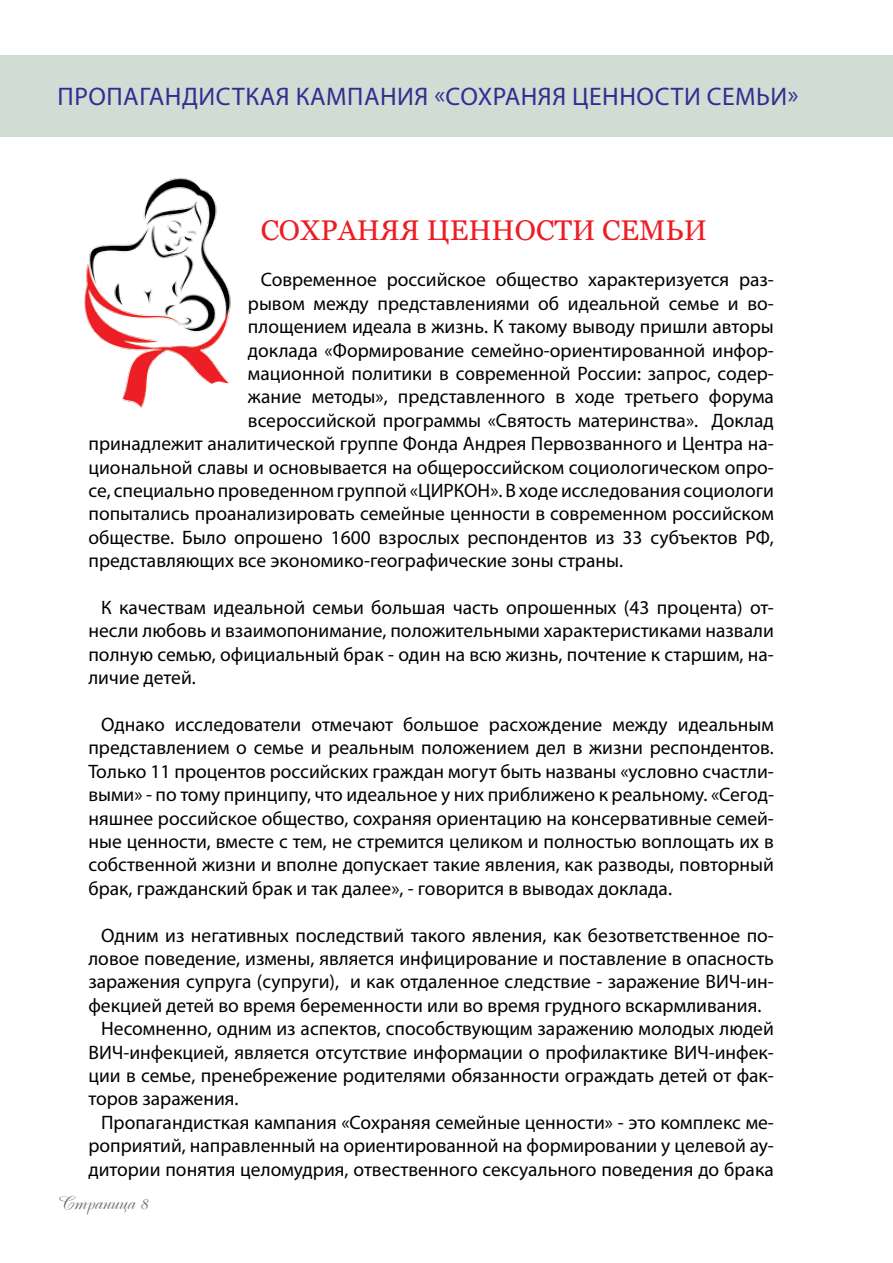
<style>
.page{position:relative;width:893px;height:1263px;background:#fff}
.page>*{position:absolute;margin:0;border:0;box-sizing:border-box;transform-origin:0 0}
.t1{font:28.5px "Georgia";color:#ed1d24}
.t2{font:25.5px "Myriad Pro";letter-spacing:.02em;color:#2e3090}
.t3{font:19.5px/23.4px "Myriad Pro";color:#000;text-align:justify}
.t4{font:18px "Cassandra";color:#6d6e71}
</style>
<div class="page">
<div style="left:0;top:55px;width:893px;height:82px;background:#d1dcd5"></div>
<img style="left:84px;top:177px;width:147px;height:231px">
<h2 class="t2" style="left:58px;top:81px;width:742px">ПРОПАГАНДИСТКАЯ КАМПАНИЯ «СОХРАНЯЯ ЦЕННОСТИ СЕМЬИ»</h2>
<h1 class="t1" style="left:261px;top:212px;width:448px">СОХРАНЯЯ ЦЕННОСТИ СЕМЬИ</h1>
<p class="t3" style="left:261px;top:268px;width:515px">Современное российское общество характеризуется раз-</p>
<p class="t3" style="left:248px;top:291px;width:527px">рывом между представлениями об идеальной семье и во-</p>
<p class="t3" style="left:248px;top:315px;width:527px">площением идеала в жизнь. К такому выводу пришли авторы</p>
<p class="t3" style="left:248px;top:338px;width:527px">доклада «Формирование семейно-ориентированной инфор-</p>
<p class="t3" style="left:248px;top:361px;width:527px">мационной политики в современной России: запрос, содер-</p>
<p class="t3" style="left:248px;top:385px;width:527px">жание методы», представленного в ходе третьего форума</p>
<p class="t3" style="left:248px;top:408px;width:527px">всероссийской программы «Святость материнства». Доклад</p>
<p class="t3" style="left:88px;top:432px;width:687px">принадлежит аналитической группе Фонда Андрея Первозванного и Центра на-</p>
<p class="t3" style="left:88px;top:455px;width:687px">циональной славы и основывается на общероссийском социологическом опро-</p>
<p class="t3" style="left:88px;top:478px;width:687px">се, специально проведенном группой «ЦИРКОН». В ходе исследования социологи</p>
<p class="t3" style="left:88px;top:502px;width:687px">попытались проанализировать семейные ценности в современном российском</p>
<p class="t3" style="left:88px;top:525px;width:687px">обществе. Было опрошено 1600 взрослых респондентов из 33 субъектов РФ,</p>
<p class="t3" style="left:88px;top:549px;width:536px">представляющих все экономико-географические зоны страны.</p>
<p class="t3" style="left:88px;top:595px;width:687px;text-indent:13px">К качествам идеальной семьи большая часть опрошенных (43 процента) от&shy;несли любовь и взаимопонимание, положительными характеристиками назвали полную семью, официальный брак - один на всю жизнь, почтение к старшим, на&shy;личие детей.</p>
<p class="t3" style="left:88px;top:712px;width:687px;text-indent:13px">Однако исследователи отмечают большое расхождение между идеальным представлением о семье и реальным положением дел в жизни респондентов.<br>Только 11 процентов российских граждан могут быть названы «условно счастли&shy;выми» - по тому принципу, что идеальное у них приближено к реальному. «Сегод&shy;няшнее российское общество, сохраняя ориентацию на консервативные семей&shy;ные ценности, вместе с тем, не стремится целиком и полностью воплощать их в собственной жизни и вполне допускает такие явления, как разводы, повторный брак, гражданский брак и так далее», - говорится в выводах доклада.</p>
<p class="t3" style="left:101px;top:923px;width:674px">Одним из негативных последствий такого явления, как безответственное по-</p>
<p class="t3" style="left:88px;top:946px;width:687px">ловое поведение, измены, является инфицирование и поставление в опасность</p>
<p class="t3" style="left:88px;top:970px;width:687px">заражения супруга (супруги), и как отдаленное следствие - заражение ВИЧ-ин-</p>
<p class="t3" style="left:88px;top:993px;width:674px">фекцией детей во время беременности или во время грудного вскармливания.</p>
<p class="t3" style="left:101px;top:1017px;width:674px">Несомненно, одним из аспектов, способствующим заражению молодых людей</p>
<p class="t3" style="left:88px;top:1040px;width:687px">ВИЧ-инфекцией, является отсутствие информации о профилактике ВИЧ-инфек-</p>
<p class="t3" style="left:88px;top:1063px;width:687px">ции в семье, пренебрежение родителями обязанности ограждать детей от фак-</p>
<p class="t3" style="left:88px;top:1087px;width:152px">торов заражения.</p>
<p class="t3" style="left:101px;top:1110px;width:674px">Пропагандисткая кампания «Сохраняя семейные ценности» - это комплекс ме-</p>
<p class="t3" style="left:88px;top:1134px;width:687px">роприятий, направленный на ориентированной на формировании у целевой ау-</p>
<p class="t3" style="left:88px;top:1157px;width:687px">дитории понятия целомудрия, отвественного сексуального поведения до брака</p>
<p class="t4" style="left:57px;top:1192px;width:92px">Страница 8</p>
</div>
